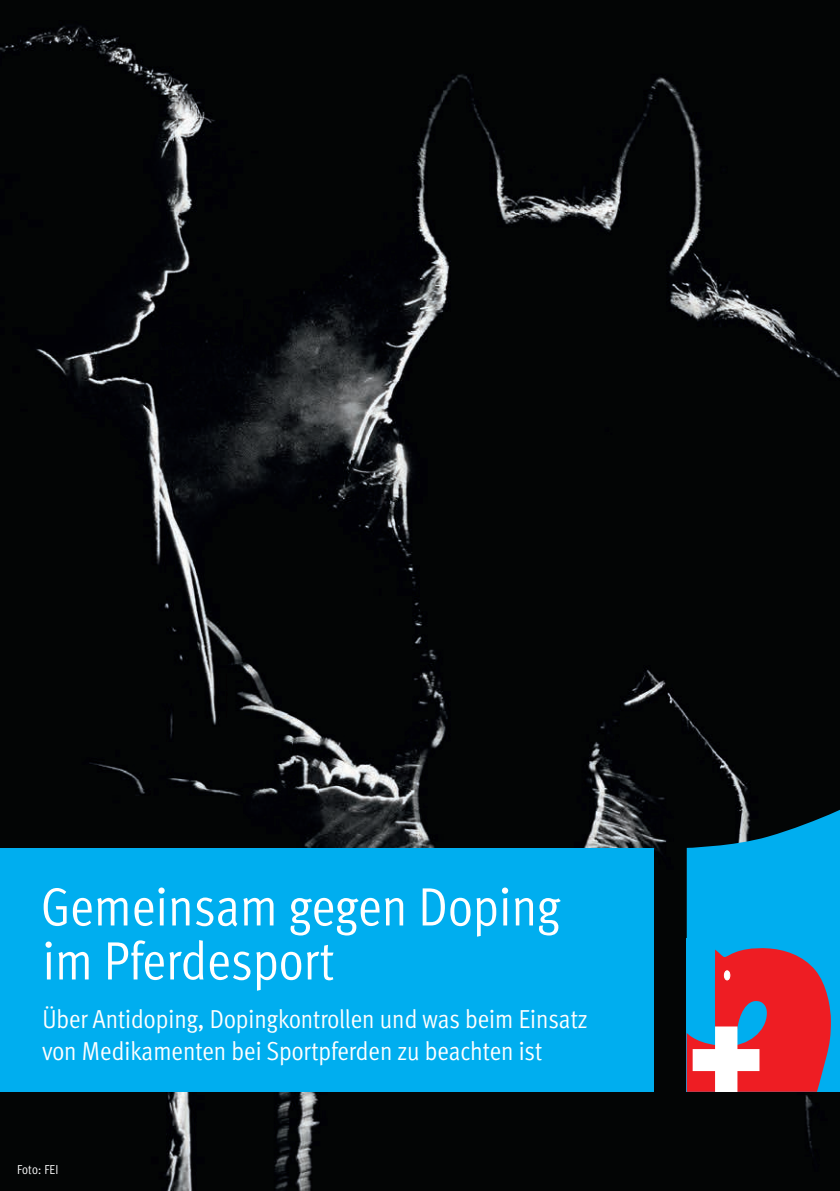
<style>
.page{position:relative;width:840px;height:1191px;background:#fff}
.page>*{position:absolute;margin:0;border:0;box-sizing:border-box;transform-origin:0 0}
.t1{font:54px/54px "Meta Pro Cond Norm";color:#fff}
.t2{font:26px/32px "Meta Pro Cond Norm";color:#fff}
.t3{font:13px "Meta Pro Cond Norm";letter-spacing:.01em;color:#fff}
</style>
<div class="page">
<img style="left:0;top:0;width:839px;height:1191px">
<div style="left:0;top:848px;width:653px;height:243px;background:#00aeef"></div>
<svg style="left:686px;top:797px;width:153px;height:141px;background:#0382b2"></svg>
<div style="left:686px;top:938px;width:153px;height:153px;background:#00aeef"></div>
<svg style="left:686px;top:948px;width:144px;height:143px"></svg>
<div style="left:693px;top:1050px;width:64px;height:19px;background:#fff"></div>
<div style="left:692px;top:1049px;width:67px;height:22px;border:3px solid #fff"></div>
<h1 class="t1" style="left:41px;top:876px;width:520px">Gemeinsam gegen Doping im Pferdesport</h1>
<p class="t2" style="left:43px;top:1000px;width:546px">Über Antidoping, Dopingkontrollen und was beim Einsatz von Medikamenten bei Sportpferden zu beachten ist</p>
<p class="t3" style="left:17px;top:1160px;width:43px">Foto: FEI</p>
</div>
